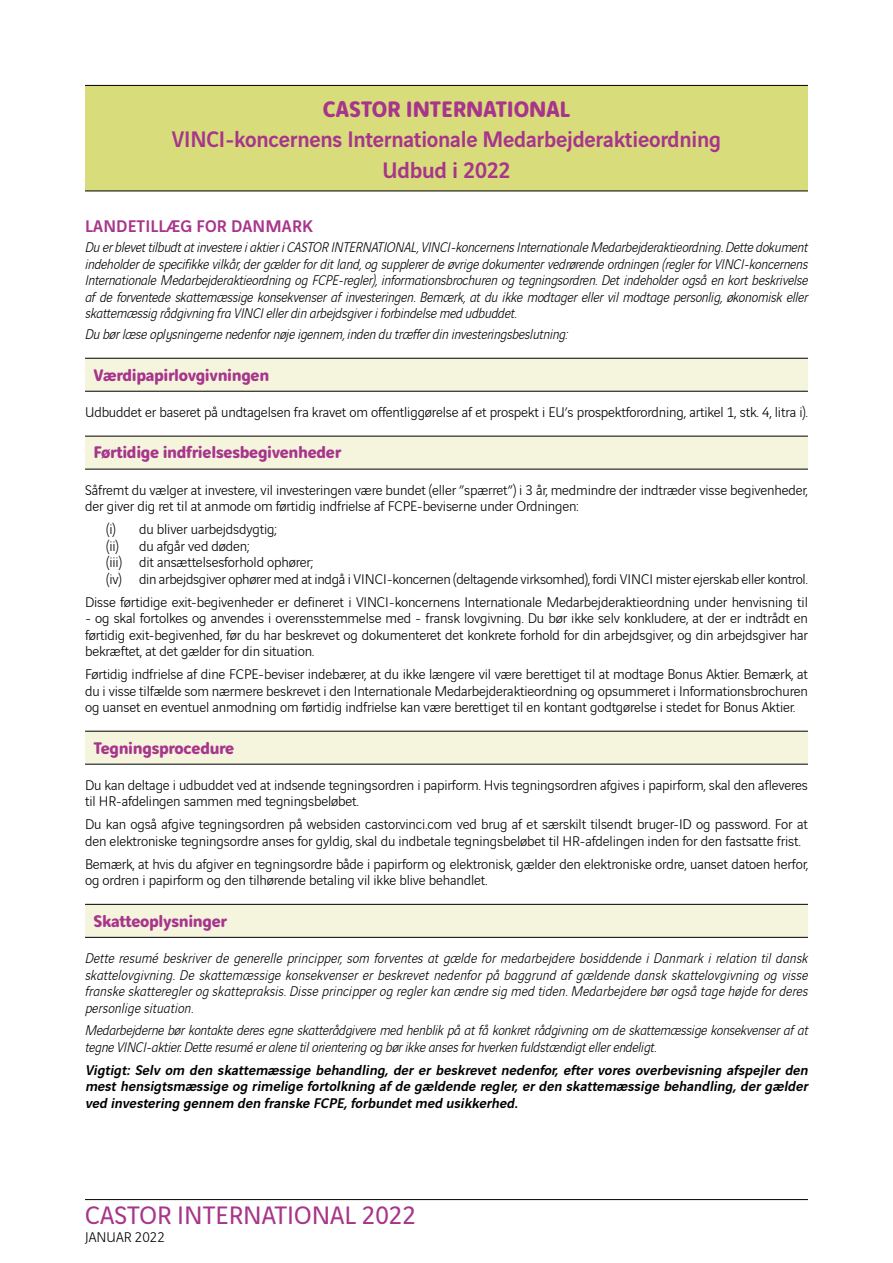
<style>
.page{position:relative;width:893px;height:1263px;background:#fff}
.page>*{position:absolute;margin:0;border:0;box-sizing:border-box;transform-origin:0 0}
.t1{font:27px "Vinci Sans";color:#a7358b}
.t2{font:500 24px/30.8px "Vinci Sans";letter-spacing:-.01em;color:#a7358b;text-align:center;scale:.96 1}
.t3{font:700 24px "Vinci Rounded";letter-spacing:-.01em;color:#a7358b}
.t4{font:700 18px "Vinci Rounded";letter-spacing:-.02em;color:#a7358b}
.t5{font:500 18px "Vinci Sans";letter-spacing:.01em;color:#a7358b}
.t6{font:300 15px/16.5px "Vinci Sans";letter-spacing:-.01em;color:#000}
.t7{font:italic 300 15px/16.5px "Vinci Sans";letter-spacing:-.01em;color:#000;text-align:justify}
.t8{font:italic 500 15px/16.5px "Vinci Sans";color:#000;text-align:justify}
</style>
<div class="page">
<hr style="left:85px;top:1199px;width:723px;height:1px;background:#000">
<div style="left:85px;top:85px;width:723px;height:106px;background:#d9dc7b"></div>
<hr style="left:85px;top:85px;width:723px;height:1px;background:#000">
<hr style="left:85px;top:191px;width:723px;height:1px;background:#000">
<div style="left:85px;top:358px;width:723px;height:33px;background:#f5f5de"></div>
<hr style="left:85px;top:358px;width:723px;height:1px;background:#000">
<hr style="left:85px;top:391px;width:723px;height:1px;background:#000">
<div style="left:85px;top:436px;width:723px;height:33px;background:#f5f5de"></div>
<hr style="left:85px;top:436px;width:723px;height:1px;background:#000">
<hr style="left:85px;top:469px;width:723px;height:1px;background:#000">
<div style="left:85px;top:731px;width:723px;height:33px;background:#f5f5de"></div>
<hr style="left:85px;top:731px;width:723px;height:1px;background:#000">
<hr style="left:85px;top:764px;width:723px;height:1px;background:#000">
<div style="left:85px;top:904px;width:723px;height:33px;background:#f5f5de"></div>
<hr style="left:85px;top:904px;width:723px;height:1px;background:#000">
<hr style="left:85px;top:937px;width:723px;height:1px;background:#000">
<h2 class="t3" style="left:323px;top:91px;width:249px">CASTOR INTERNATIONAL</h2>
<h2 class="t2" style="left:172px;top:122px;width:573px">VINCI-koncernens Internationale Medarbejderaktieordning<br>Udbud i 2022</h2>
<p class="t5" style="left:85px;top:212px;width:229px">LANDETILLÆG FOR DANMARK</p>
<p class="t7" style="left:85px;top:238px;width:724px">Du er blevet tilbudt at investere i aktier i CASTOR INTERNATIONAL, VINCI-koncernens Internationale Medarbejderaktieordning. Dette dokument indeholder de specifikke vilkår, der gælder for dit land, og supplerer de øvrige dokumenter vedrørende ordningen (regler for VINCI-koncernens Internationale Medarbejderaktieordning og FCPE-regler), informationsbrochuren og tegningsordren. Det indeholder også en kort beskrivelse af de forventede skattemæssige konsekvenser af investeringen. Bemærk, at du ikke modtager eller vil modtage personlig, økonomisk eller skattemæssig rådgivning fra VINCI eller din arbejdsgiver i forbindelse med udbuddet.</p>
<p class="t7" style="left:85px;top:325px;width:484px">Du bør læse oplysningerne nedenfor nøje igennem, inden du træffer din investeringsbeslutning:</p>
<p class="t4" style="left:94px;top:361px;width:177px">Værdipapirlovgivningen</p>
<p class="t6" style="left:85px;top:403px;width:724px">Udbuddet er baseret på undtagelsen fra kravet om offentliggørelse af et prospekt i EU’s prospektforordning, artikel 1, stk. 4, litra i).</p>
<p class="t4" style="left:94px;top:439px;width:249px">Førtidige indfrielsesbegivenheder</p>
<p class="t6" style="left:85px;top:480px;width:724px">Såfremt du vælger at investere, vil investeringen være bundet (eller ”spærret”) i 3 år, medmindre der indtræder visse begivenheder, der giver dig ret til at anmode om førtidig indfrielse af FCPE-beviserne under Ordningen:</p>
<p class="t6" style="left:106px;top:520px;width:172px">(i) du bliver uarbejdsdygtig; (ii)</p>
<p class="t6" style="left:106px;top:536px;width:703px;text-indent:33px">du afgår ved døden;<br>(iii) dit ansættelsesforhold ophører;<br>(iv) din arbejdsgiver ophører med at indgå i VINCI-koncernen (deltagende virksomhed), fordi VINCI mister ejerskab eller kontrol.</p>
<p class="t6" style="left:85px;top:592px;width:724px">Disse førtidige exit-begivenheder er defineret i VINCI-koncernens Internationale Medarbejderaktieordning under henvisning til</p>
<p class="t6" style="left:85px;top:609px;width:724px;text-align:justify">- og skal fortolkes og anvendes i overensstemmelse med - fransk lovgivning. Du bør ikke selv konkludere, at der er indtrådt en førtidig exit-begivenhed, før du har beskrevet og dokumenteret det konkrete forhold for din arbejdsgiver, og din arbejdsgiver har bekræftet, at det gælder for din situation.</p>
<p class="t6" style="left:85px;top:665px;width:724px;text-align:justify">Førtidig indfrielse af dine FCPE-beviser indebærer, at du ikke længere vil være berettiget til at modtage Bonus Aktier. Bemærk, at du i visse tilfælde som nærmere beskrevet i den Internationale Medarbejderaktieordning og opsummeret i Informationsbrochuren og uanset en eventuel anmodning om førtidig indfrielse kan være berettiget til en kontant godtgørelse i stedet for Bonus Aktier.</p>
<p class="t4" style="left:94px;top:734px;width:142px">Tegningsprocedure</p>
<p class="t6" style="left:85px;top:775px;width:724px">Du kan deltage i udbuddet ved at indsende tegningsordren i papirform. Hvis tegningsordren afgives i papirform, skal den afleveres til HR-afdelingen sammen med tegningsbeløbet.</p>
<p class="t6" style="left:85px;top:815px;width:724px">Du kan også afgive tegningsordren på websiden castor.vinci.com ved brug af et særskilt tilsendt bruger-ID og password. For at den elektroniske tegningsordre anses for gyldig, skal du indbetale tegningsbeløbet til HR-afdelingen inden for den fastsatte frist.</p>
<p class="t6" style="left:85px;top:854px;width:724px">Bemærk, at hvis du afgiver en tegningsordre både i papirform og elektronisk, gælder den elektroniske ordre, uanset datoen herfor, og ordren i papirform og den tilhørende betaling vil ikke blive behandlet.</p>
<p class="t4" style="left:94px;top:907px;width:135px">Skatteoplysninger</p>
<p class="t7" style="left:85px;top:949px;width:724px">Dette resumé beskriver de generelle principper, som forventes at gælde for medarbejdere bosiddende i Danmark i relation til dansk skattelovgivning. De skattemæssige konsekvenser er beskrevet nedenfor på baggrund af gældende dansk skattelovgivning og visse franske skatteregler og skattepraksis. Disse principper og regler kan ændre sig med tiden. Medarbejdere bør også tage højde for deres personlige situation.</p>
<p class="t7" style="left:85px;top:1021px;width:724px">Medarbejderne bør kontakte deres egne skatterådgivere med henblik på at få konkret rådgivning om de skattemæssige konsekvenser af at tegne VINCI-aktier. Dette resumé er alene til orientering og bør ikke anses for hverken fuldstændigt eller endeligt.</p>
<p class="t8" style="left:85px;top:1060px;width:728px">Vigtigt: Selv om den skattemæssige behandling, der er beskrevet nedenfor, efter vores overbevisning afspej ler den mesthensigtsmæssige og rimelige fortolkning afde gældende regler,erden skattemæssige behandling,dergælder ved investering gennem den franske FCPE,forbundetmed usikkerhed.</p>
<h1 class="t1" style="left:85px;top:1195px;width:332px">CASTOR INTERNATIONAL 2022</h1>
<p class="t6" style="left:85px;top:1228px;width:81px">JANUAR 2022</p>
</div>
